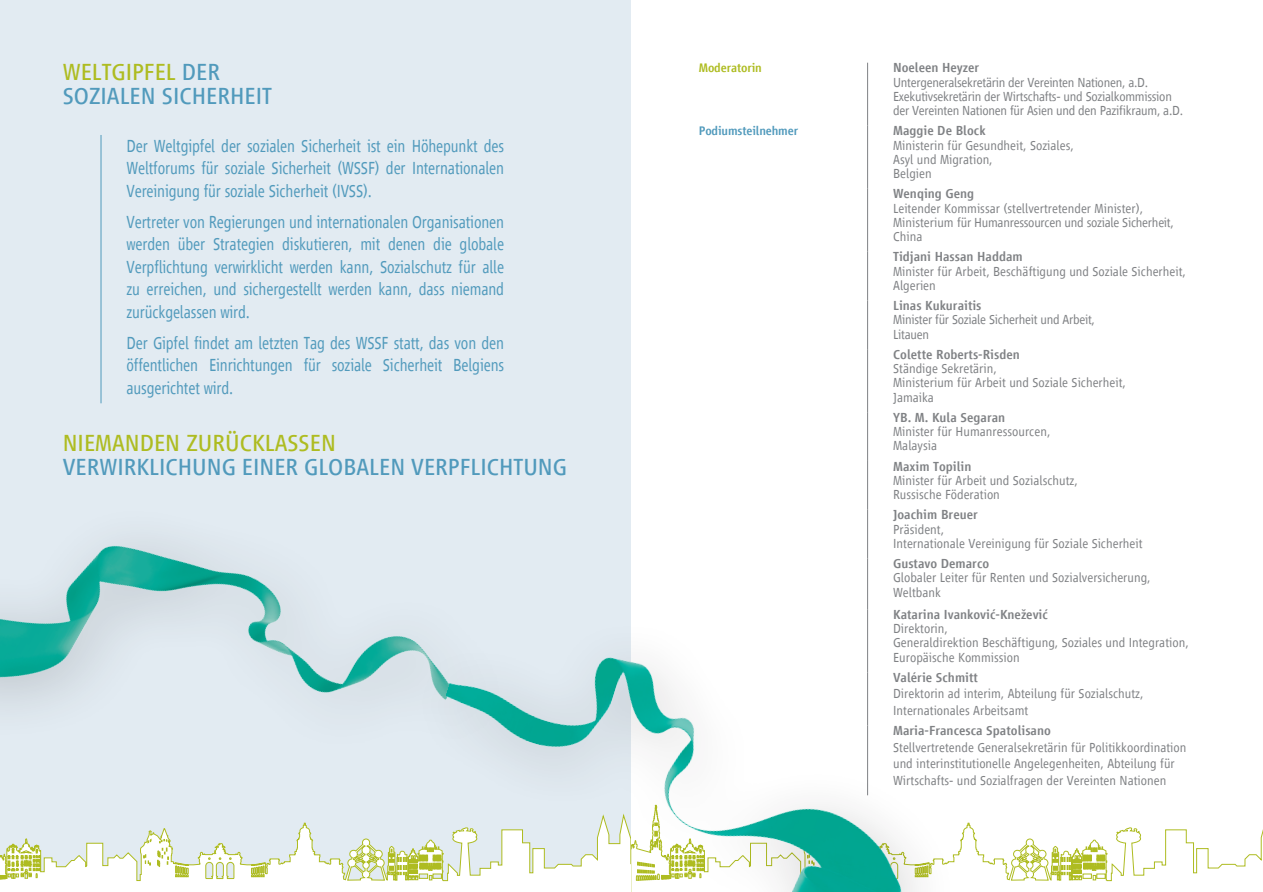
<style>
.page{position:relative;width:1263px;height:892px;background:#fff}
.page>*{position:absolute;margin:0;border:0;box-sizing:border-box;transform-origin:0 0}
.t1{font:24px/24px "Vialog LT Com";color:#519abc}
.t2{font:300 18px/22.5px "Vialog LT Com";letter-spacing:-.01em;color:#519abc;text-align:justify;scale:.9 1}
.List_panel{font:300 13.5px/14.2px "Vialog LT Com";color:#808285}
.List_panel-2{font:300 13.5px/14.2px "Vialog LT Com";letter-spacing:-.02em;color:#808285}
.List_panel-3{font:500 13.5px "Vialog LT Com";color:#808285}
.List_panel-4{font:500 12.75px "Vialog LT Com";letter-spacing:-.01em;color:#519abc}
.List_panel-5{font:500 12.75px "Vialog LT Com";letter-spacing:-.01em;color:#aebc21}
.s1{color:#aebc21}
.s2{font-weight:500}
</style>
<div class="page">
<div style="left:0;top:0;width:630px;height:892px;background:#e2ebf2"></div>
<svg style="left:966px;top:822px;width:296px;height:60px"></svg>
<hr style="left:101px;top:135px;width:1px;height:268px;background:#519abc">
<hr style="left:867px;top:63px;width:1px;height:63px;background:#808285">
<hr style="left:867px;top:126px;width:1px;height:63px;background:#808285">
<hr style="left:867px;top:189px;width:1px;height:63px;background:#808285">
<hr style="left:867px;top:252px;width:1px;height:48px;background:#808285">
<hr style="left:867px;top:300px;width:1px;height:49px;background:#808285">
<hr style="left:867px;top:349px;width:1px;height:63px;background:#808285">
<hr style="left:867px;top:412px;width:1px;height:49px;background:#808285">
<hr style="left:867px;top:461px;width:1px;height:49px;background:#808285">
<hr style="left:867px;top:510px;width:1px;height:48px;background:#808285">
<hr style="left:867px;top:558px;width:1px;height:51px;background:#808285">
<img style="left:0;top:545px;width:387px;height:347px">
<img style="left:387px;top:587px;width:579px;height:305px">
<p class="t1" style="left:63px;top:60px;width:211px"><span class="s1">WELTGIPFEL</span> DER<br>SOZIALEN SICHERHEIT</p>
<p class="t2" style="left:126px;top:135px;width:421px">Der Weltgipfel der sozialen Sicherheit ist ein Höhepunkt des Weltforums für soziale Sicherheit (WSSF) der Internationalen Vereinigung für soziale Sicherheit (IVSS).</p>
<p class="t2" style="left:126px;top:211px;width:421px">Vertreter von Regierungen und internationalen Organisationen werden über Strategien diskutieren, mit denen die globale Verpflichtung verwirklicht werden kann, Sozialschutz für alle zu erreichen, und sichergestellt werden kann, dass niemand zurückgelassen wird.</p>
<p class="t2" style="left:126px;top:332px;width:421px">Der Gipfel findet am letzten Tag des WSSF statt, das von den öffentlichen Einrichtungen für soziale Sicherheit Belgiens ausgerichtet wird.</p>
<p class="t1" style="left:63px;top:431px;width:505px"><span class="s1">NIEMANDEN ZURÜCKLASSEN<br></span>VERWIRKLICHUNG EINER GLOBALEN VERPFLICHTUNG</p>
<p class="List_panel-5" style="left:698px;top:60px;width:65px">Moderatorin</p>
<p class="List_panel-3" style="left:893px;top:60px;width:88px">Noeleen Heyzer</p>
<p class="List_panel-2" style="left:893px;top:75px;width:256px">Untergeneralsekretärin der Vereinten Nationen, a.D.</p>
<p class="List_panel-2" style="left:893px;top:89px;width:291px">Exekutivsekretärin der Wirtschafts- und Sozialkommission der Vereinten Nationen für Asien und den Pazifikraum, a.D.</p>
<p class="List_panel-4" style="left:698px;top:123px;width:101px">Podiumsteilnehmer</p>
<p class="List_panel-3" style="left:893px;top:123px;width:94px">Maggie De Block</p>
<p class="List_panel" style="left:893px;top:138px;width:182px">Ministerin für Gesundheit, Soziales,<br>Asyl und Migration,<br>Belgien</p>
<p class="List_panel-3" style="left:893px;top:186px;width:83px">Wenqing Geng</p>
<p class="List_panel" style="left:893px;top:201px;width:282px">Leitender Kommissar (stellvertretender Minister),<br>Ministerium für Humanressourcen und soziale Sicherheit,<br>China</p>
<p class="List_panel-3" style="left:893px;top:249px;width:131px">Tidjani Hassan Haddam</p>
<p class="List_panel" style="left:893px;top:264px;width:294px">Minister für Arbeit, Beschäftigung und Soziale Sicherheit,</p>
<p class="List_panel" style="left:893px;top:278px;width:44px">Algerien</p>
<p class="List_panel-2" style="left:893px;top:298px;width:203px"><span class="s2">Linas Kukuraitis<br></span>Minister für Soziale Sicherheit und Arbeit,</p>
<p class="List_panel-2" style="left:893px;top:327px;width:37px">Litauen</p>
<p class="List_panel" style="left:893px;top:347px;width:234px"><span class="s2">Colette Roberts-Risden<br></span>Ständige Sekretärin,<br>Ministerium für Arbeit und Soziale Sicherheit,</p>
<p class="List_panel" style="left:893px;top:390px;width:42px">Jamaika</p>
<p class="List_panel-3" style="left:893px;top:410px;width:114px">YB. M. Kula Segaran</p>
<p class="List_panel" style="left:893px;top:424px;width:159px">Minister für Humanressourcen,<br>Malaysia</p>
<p class="List_panel" style="left:893px;top:459px;width:186px"><span class="s2">Maxim Topilin<br></span>Minister für Arbeit und Sozialschutz,<br>Russische Föderation</p>
<p class="List_panel-3" style="left:893px;top:507px;width:86px">Joachim Breuer</p>
<p class="List_panel" style="left:893px;top:522px;width:251px">Präsident,<br>Internationale Vereinigung für Soziale Sicherheit</p>
<p class="List_panel-3" style="left:893px;top:556px;width:98px">Gustavo Demarco</p>
<p class="List_panel" style="left:893px;top:571px;width:259px">Globaler Leiter für Renten und Sozialversicherung,<br>Weltbank</p>
<p class="List_panel" style="left:893px;top:607px;width:297px"><span class="s2">Katarina Ivanković-Knežević<br></span>Direktorin,<br>Generaldirektion Beschäftigung, Soziales und Integration,<br>Europäische Kommission</p>
<p class="List_panel-3" style="left:893px;top:670px;width:86px">Valérie Schmitt</p>
<p class="List_panel" style="left:893px;top:686px;width:252px;line-height:16.5px">Direktorin ad interim, Abteilung für Sozialschutz,<br>Internationales Arbeitsamt</p>
<p class="List_panel-3" style="left:893px;top:723px;width:159px">Maria-Francesca Spatolisano</p>
<p class="List_panel" style="left:893px;top:739px;width:295px;line-height:16.5px">Stellvertretende Generalsekretärin für Politikkoordination und interinstitutionelle Angelegenheiten, Abteilung für<br>Wirtschafts- und Sozialfragen der Vereinten Nationen</p>
</div>
